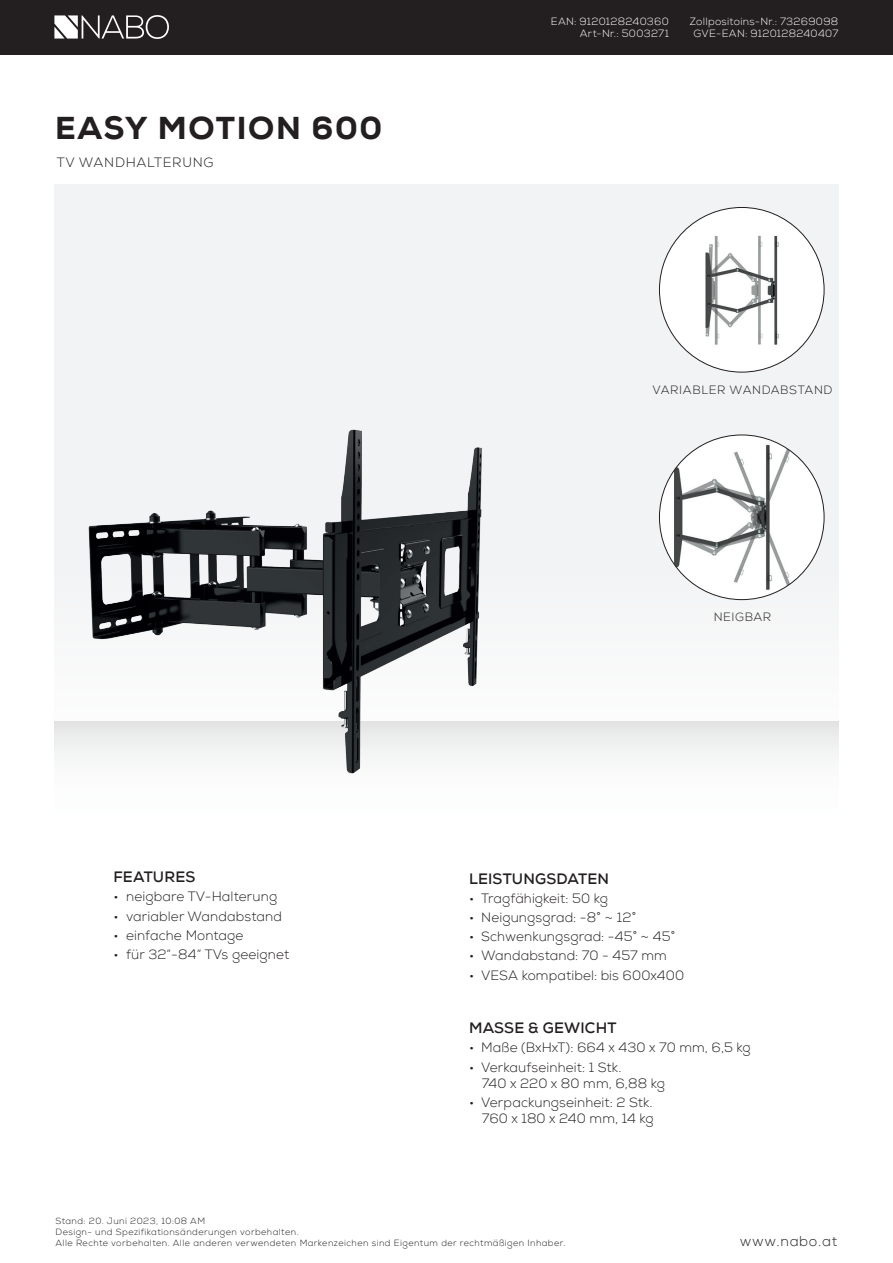
<style>
.page{position:relative;width:893px;height:1263px;background:#fff}
.page>*{position:absolute;margin:0;border:0;box-sizing:border-box;transform-origin:0 0}
.t1{font:800 31.5px "Nexa";letter-spacing:.05em;color:#231f20}
.t2{font:700 15px "Nexa";letter-spacing:.01em;color:#231f20}
.t3{font:300 14.1px "Nexa";letter-spacing:.05em;color:#231f20}
.t4{font:300 13.5px/16.2px "Nexa";letter-spacing:.01em;color:#231f20}
.t5{font:300 13.5px "Nexa";letter-spacing:.05em;color:#231f20}
.t6{font:300 12px "Nexa";letter-spacing:.05em;color:#231f20}
.t7{font:300 10.5px/12px "Nexa";letter-spacing:.03em;color:#fff;text-align:right}
.t8{font:300 9px/10.8px "Nexa";letter-spacing:.05em;color:#231f20}
</style>
<div class="page">
<div style="left:0;top:0;width:893px;height:54px;background:#231f20"></div>
<svg style="left:54px;top:15px;width:115px;height:24px"></svg>
<div style="left:54px;top:184px;width:784px;height:568px;background:#f2f3f4"></div>
<div style="left:54px;top:721px;width:785px;height:165px;background:linear-gradient(to bottom,#eeefee,#fff)"></div>
<img style="left:54px;top:429px;width:593px;height:385px">
<div style="left:659px;top:207px;width:165px;height:165px;background:#fff;border-radius:50%"></div>
<img style="left:659px;top:232px;width:165px;height:115px">
<img style="left:659px;top:435px;width:165px;height:165px;border-radius:82px">
<h1 class="t1" style="left:55px;top:108px;width:328px">EASY MOTION 600</h1>
<p class="t5" style="left:57px;top:154px;width:158px">TV WANDHALTERUNG</p>
<p class="t7" style="left:551px;top:15px;width:120px">EAN: 9120128240360<br>Art-Nr.: 5003271</p>
<p class="t7" style="left:690px;top:15px;width:150px;text-align:center">Zollpositoins-Nr.: 73269098<br>GVE-EAN: 9120128240407</p>
<p class="t6" style="left:652px;top:383px;width:182px">VARIABLER WANDABSTAND</p>
<p class="t6" style="left:714px;top:610px;width:59px">NEIGBAR</p>
<p class="t2" style="left:113px;top:867px;width:83px">FEATURES</p>
<p class="t4" style="left:113px;top:889px;width:165px">• neigbare TV-Halterung</p>
<p class="t4" style="left:113px;top:908px;width:170px">• variabler Wandabstand</p>
<p class="t4" style="left:113px;top:927px;width:132px">• einfache Montage</p>
<p class="t4" style="left:113px;top:947px;width:177px">• für 32“-84“ TVs geeignet</p>
<p class="t2" style="left:469px;top:869px;width:141px">LEISTUNGSDATEN</p>
<p class="t4" style="left:469px;top:890px;width:140px">• Tragfähigkeit: 50 kg</p>
<p class="t4" style="left:469px;top:910px;width:168px">• Neigungsgrad: -8° ~ 12°</p>
<p class="t4" style="left:469px;top:929px;width:207px">• Schwenkungsgrad: -45° ~ 45°</p>
<p class="t4" style="left:469px;top:948px;width:199px">• Wandabstand: 70 - 457 mm</p>
<p class="t4" style="left:469px;top:967px;width:217px">• VESA kompatibel: bis 600x400</p>
<p class="t2" style="left:469px;top:1018px;width:149px">MASSE &amp; GEWICHT</p>
<p class="t4" style="left:469px;top:1040px;width:283px">• Maße (BxHxT): 664 x 430 x 70 mm, 6,5 kg</p>
<p class="t4" style="left:482px;top:1059px;width:184px;text-indent:-13px">• Verkaufseinheit: 1 Stk.<br>740 x 220 x 80 mm, 6,88 kg</p>
<p class="t4" style="left:469px;top:1095px;width:186px;text-align:right">• Verpackungseinheit: 2 Stk.<br>760 x 180 x 240 mm, 14 kg</p>
<p class="t8" style="left:56px;top:1216px;width:512px">Stand: 20. Juni 2023, 10:08 AM<br>Design- und Spezifikationsänderungen vorbehalten.<br>Alle Rechte vorbehalten. Alle anderen verwendeten Markenzeichen sind Eigentum der rechtmäßigen Inhaber.</p>
<p class="t3" style="left:740px;top:1232px;width:99px">www.nabo.at</p>
</div>
